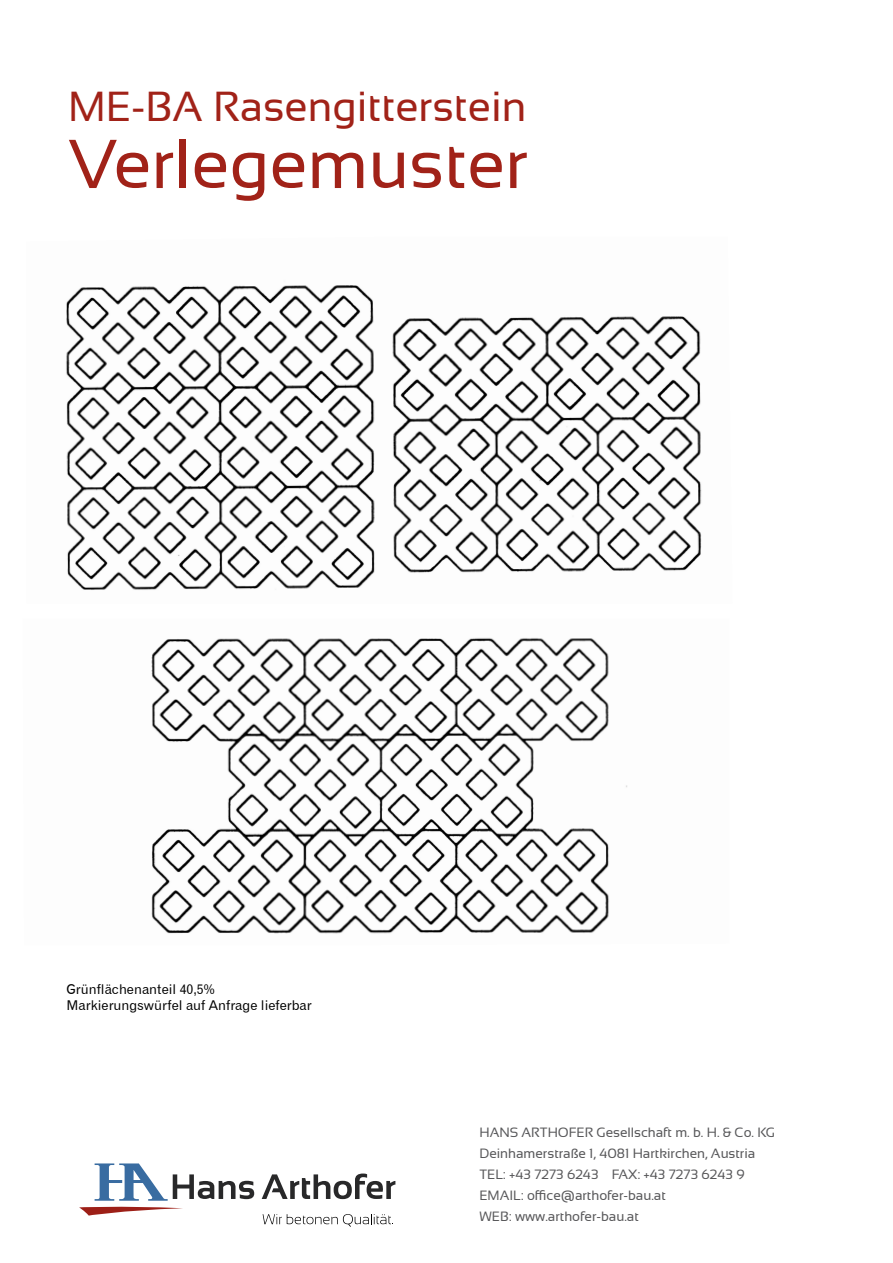
<style>
.page{position:relative;width:893px;height:1263px;background:#fff}
.page>*{position:absolute;margin:0;border:0;box-sizing:border-box;transform-origin:0 0}
.t1{font:69px "Sansation";color:#a12218}
.t2{font:42px "Sansation";color:#a12218}
.t3{font:13.5px/21px "Sansation";color:#58585a}
.t4{font:13.5px/16.2px "Gothic 720 BT Roman B";color:#000}
.s1{font-style:inherit}
</style>
<div class="page">
<svg style="left:79px;top:1163px;width:175px;height:52px"></svg>
<svg style="left:262px;top:1173px;width:133px;height:26px"></svg>
<svg style="left:263px;top:1214px;width:130px;height:13px"></svg>
<img style="left:151px;top:638px;width:476px;height:296px">
<img style="left:66px;top:285px;width:636px;height:305px">
<h2 class="t2" style="left:68px;top:82px;width:460px">ME-BA Rasengitterstein</h2>
<h1 class="t1" style="left:68px;top:126px;width:461px">Verlegemuster</h1>
<p class="t4" style="left:67px;top:981px;width:247px">Grünflächenanteil 40,5%<br>Markierungswürfel auf Anfrage lieferbar</p>
<p class="t3" style="left:479px;top:1122px;width:297px">HANS ARTHOFER Gesellschaft m. b. H. &amp; Co. KG Deinhamerstraße 1, 4081 Hartkirchen, Austria <span class="s1">TEL:</span> +43 7273 6243 FAX: +43 7273 6243 9<br>EMAIL: office@arthofer-bau.at<br>WEB: www.arthofer-bau.at</p>
</div>
